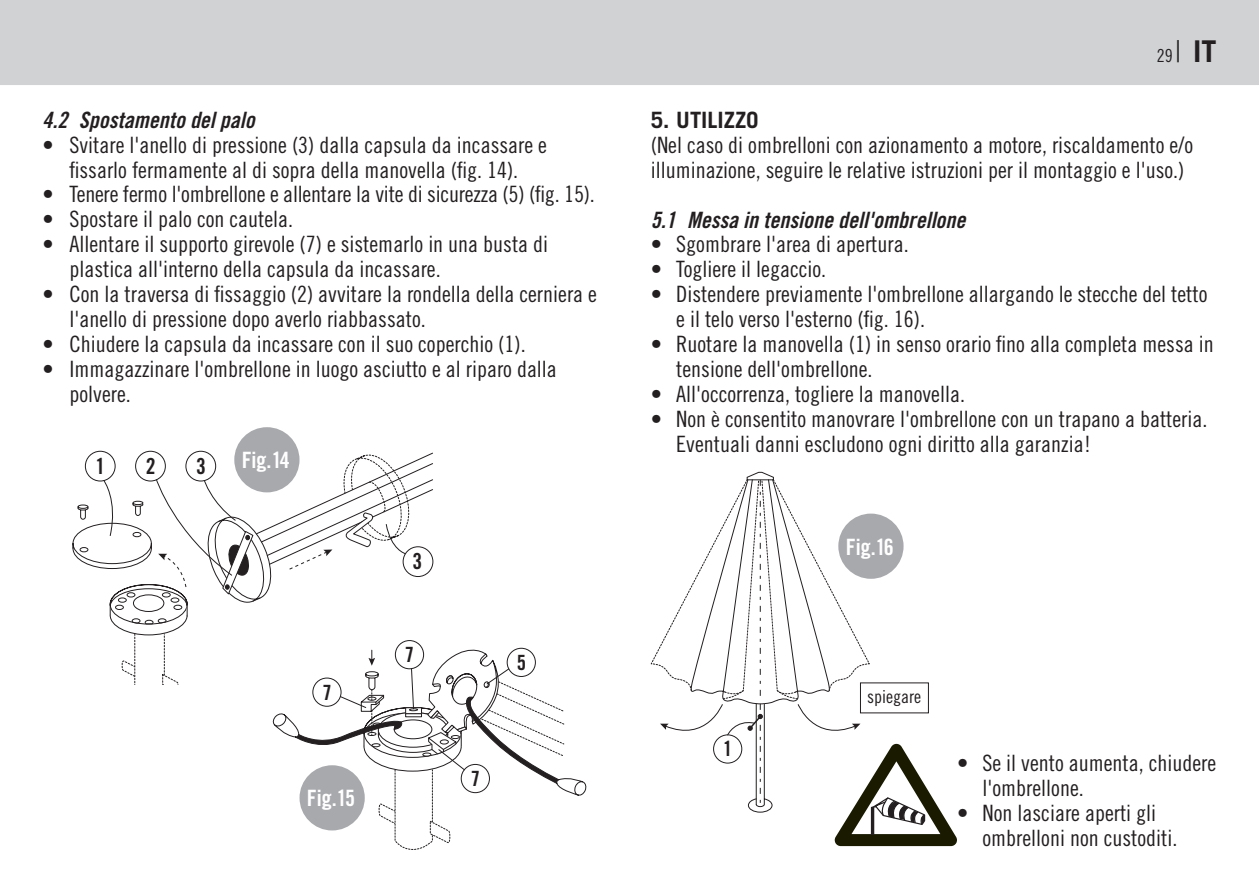
<style>
.page{position:relative;width:1259px;height:893px;background:#fff}
.page>*{position:absolute;margin:0;border:0;box-sizing:border-box;transform-origin:0 0}
.copy_ohne_einzug{font:22.5px/24.9px "Trade Gothic Cond Eighteen";color:#231f20}
.copy_ohne_einzug-2{font:22.5px "Trade Gothic Bold Cond Twenty Obl";color:#231f20}
.copy_ohne_einzug-3{font:22.5px "Trade Gothic Bold Cond Twenty";color:#fff}
.copy_ohne_einzug-4{font:700 22.5px "Trade Gothic";color:#231f20}
.t1{font:22.2px "Trade Gothic Bold Cond Twenty";color:#231f20}
.t2{font:21px "Trade Gothic Bold Cond Twenty";color:#231f20}
.t3{font:18px "Trade Gothic Cond Eighteen";color:#231f20}
.s1{font-family:"Trade Gothic";font-weight:300;font-size:30px}
.s2{font-family:"Trade Gothic";font-weight:700;font-size:30px}
</style>
<div class="page">
<div style="left:0;top:0;width:1259px;height:85px;background:#d1d2d4"></div>
<svg style="left:73px;top:451px;width:513px;height:399px"></svg>
<div style="left:234px;top:427px;width:65px;height:65px;background:#a8a9ad;border-radius:50%"></div>
<div style="left:299px;top:765px;width:66px;height:65px;background:#a8a9ad;border-radius:50%"></div>
<svg style="left:660px;top:472px;width:297px;height:374px"></svg>
<p class="copy_ohne_einzug-2" style="left:43px;top:106px;width:214px">4.2 Spostamento del palo</p>
<p class="copy_ohne_einzug" style="left:43px;top:132px;width:506px;text-align:center">• Svitare l'anello di pressione (3) dalla capsula da incassare e fissarlo fermamente al di sopra della manovella (fig. 14).</p>
<p class="copy_ohne_einzug" style="left:43px;top:182px;width:554px">• Tenere fermo l'ombrellone e allentare la vite di sicurezza (5) (fig. 15).</p>
<p class="copy_ohne_einzug" style="left:43px;top:207px;width:252px">• Spostare il palo con cautela.</p>
<p class="copy_ohne_einzug" style="left:70px;top:232px;width:480px;text-indent:-27px">• Allentare il supporto girevole (7) e sistemarlo in una busta di plastica all'interno della capsula da incassare.</p>
<p class="copy_ohne_einzug" style="left:70px;top:281px;width:529px;text-indent:-27px">• Con la traversa di fissaggio (2) avvitare la rondella della cerniera e l'anello di pressione dopo averlo riabbassato.</p>
<p class="copy_ohne_einzug" style="left:43px;top:331px;width:485px">• Chiudere la capsula da incassare con il suo coperchio (1).</p>
<p class="copy_ohne_einzug" style="left:70px;top:356px;width:489px;text-indent:-27px">• Immagazzinare l'ombrellone in luogo asciutto e al riparo dalla polvere.</p>
<p class="t1" style="left:95px;top:452px;width:11px">1</p>
<p class="t1" style="left:146px;top:452px;width:11px">2</p>
<p class="t1" style="left:196px;top:453px;width:11px">3</p>
<p class="copy_ohne_einzug-3" style="left:242px;top:447px;width:50px">Fig.14</p>
<p class="t2" style="left:322px;top:679px;width:11px">7</p>
<p class="copy_ohne_einzug-3" style="left:307px;top:785px;width:50px">Fig.15</p>
<p class="t1" style="left:412px;top:548px;width:11px">3</p>
<p class="t2" style="left:405px;top:642px;width:11px">7</p>
<p class="t2" style="left:517px;top:650px;width:11px">5</p>
<p class="t2" style="left:471px;top:766px;width:11px">7</p>
<p class="t3" style="left:1156px;top:45px;width:61px">29<span class="s1">|</span> <span class="s2">IT</span></p>
<p class="copy_ohne_einzug-4" style="left:651px;top:106px;width:110px">5. UTILIZZO</p>
<p class="copy_ohne_einzug" style="left:651px;top:132px;width:544px">(Nel caso di ombrelloni con azionamento a motore, riscaldamento e/o illuminazione, seguire le relative istruzioni per il montaggio e l'uso.)</p>
<p class="copy_ohne_einzug-2" style="left:651px;top:206px;width:316px">5.1 Messa in tensione dell'ombrellone</p>
<p class="copy_ohne_einzug" style="left:651px;top:232px;width:259px">• Sgombrare l'area di apertura.</p>
<p class="copy_ohne_einzug" style="left:651px;top:257px;width:177px">• Togliere il legaccio.</p>
<p class="copy_ohne_einzug" style="left:676px;top:282px;width:533px;text-indent:-26px">• Distendere previamente l'ombrellone allargando le stecche del tetto e il telo verso l'esterno (fig. 16).</p>
<p class="copy_ohne_einzug" style="left:676px;top:331px;width:539px;text-indent:-26px">• Ruotare la manovella (1) in senso orario fino alla completa messa in tensione dell'ombrellone.</p>
<p class="copy_ohne_einzug" style="left:651px;top:381px;width:316px">• All'occorrenza, togliere la manovella.</p>
<p class="copy_ohne_einzug" style="left:676px;top:406px;width:533px;text-indent:-26px">• Non è consentito manovrare l'ombrellone con un trapano a batteria.<br>Eventuali danni escludono ogni diritto alla garanzia!</p>
<p class="copy_ohne_einzug-3" style="left:845px;top:533px;width:50px">Fig.16</p>
<p class="t2" style="left:723px;top:736px;width:11px">1</p>
<p class="t3" style="left:867px;top:686px;width:55px">spiegare</p>
<p class="copy_ohne_einzug" style="left:982px;top:751px;width:235px;text-indent:-26px">• Se il vento aumenta, chiudere l'ombrellone.</p>
<p class="copy_ohne_einzug" style="left:982px;top:800px;width:196px;text-indent:-26px">• Non lasciare aperti gli ombrelloni non custoditi.</p>
</div>
